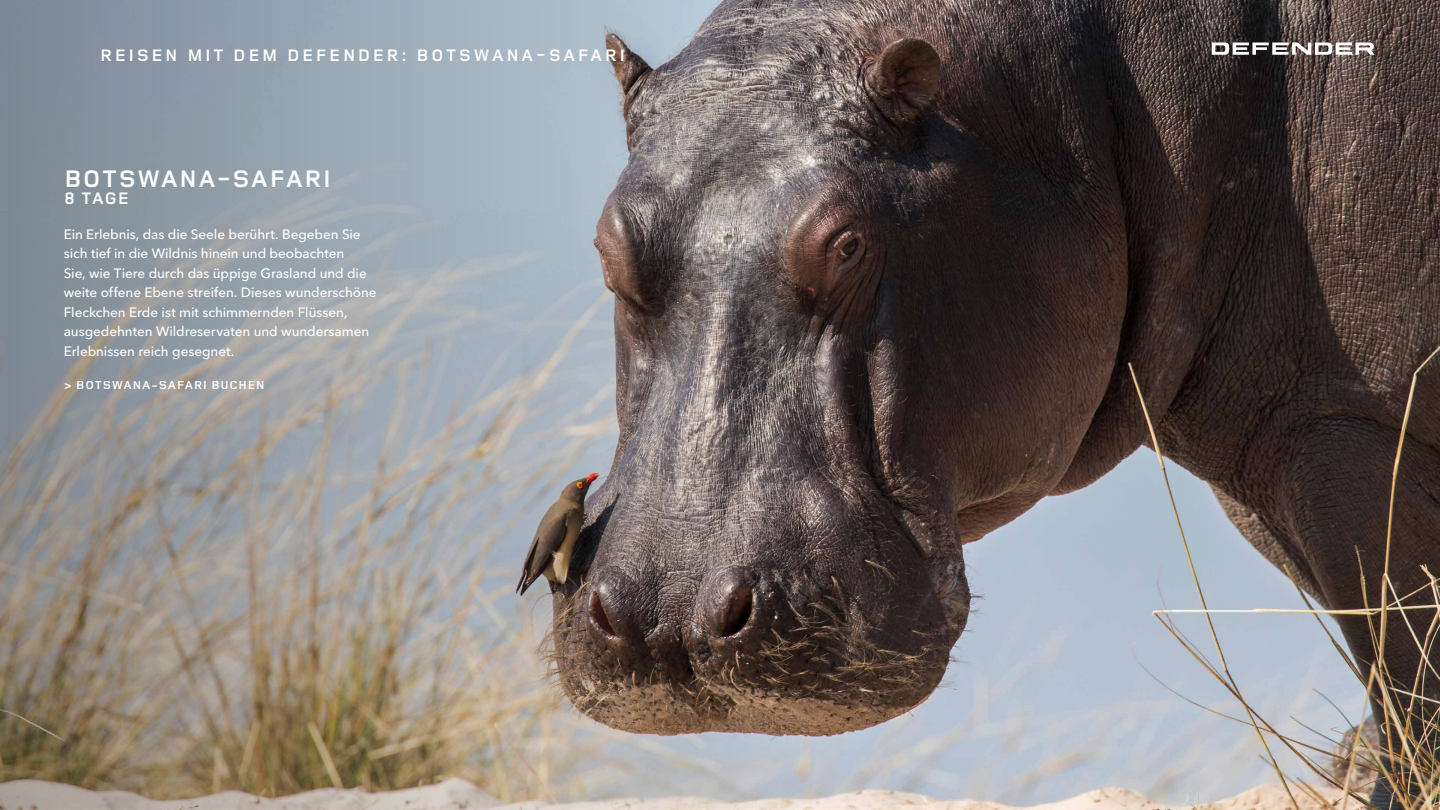
<style>
.page{position:relative;width:1440px;height:810px;background:#fff}
.page>*{position:absolute;margin:0;border:0;box-sizing:border-box;transform-origin:0 0}
.t1{font:700 24.75px "Land Rover Wide";color:#fff}
.t2{font:700 17.25px "Land Rover Wide";letter-spacing:.1em;color:#fff}
.t3{font:500 13.5px/19.5px "Avenir Next W1 G";letter-spacing:-.005em;color:#fff}
.t4{font:700 12px "Land Rover Wide";color:#fff}
</style>
<div class="page">
<img style="left:1082px;top:0;width:358px;height:809px">
<img style="left:0;top:0;width:1082px;height:810px">
<svg style="left:1212px;top:43px;width:163px;height:12px"></svg>
<p class="t2" style="left:100px;top:43px;width:527px">REISEN MIT DEM DEFENDER: BOTSWANA-SAFARI</p>
<h1 class="t1" style="left:64px;top:161px;width:269px">BOTSWANA-SAFARI</h1>
<p class="t2" style="left:64px;top:186px;width:67px">8 TAGE</p>
<p class="t3" style="left:64px;top:223px;width:314px">Ein Erlebnis, das die Seele berührt. Begeben Sie sich tief in die Wildnis hinein und beobachten<br>Sie, wie Tiere durch das üppige Grasland und die weite offene Ebene streifen. Dieses wunderschöne Fleckchen Erde ist mit schimmernden Flüssen, ausgedehnten Wildreservaten und wundersamen Erlebnissen reich gesegnet.</p>
<p class="t4" style="left:64px;top:377px;width:203px">&gt; BOTSWANA-SAFARI BUCHEN</p>
</div>
